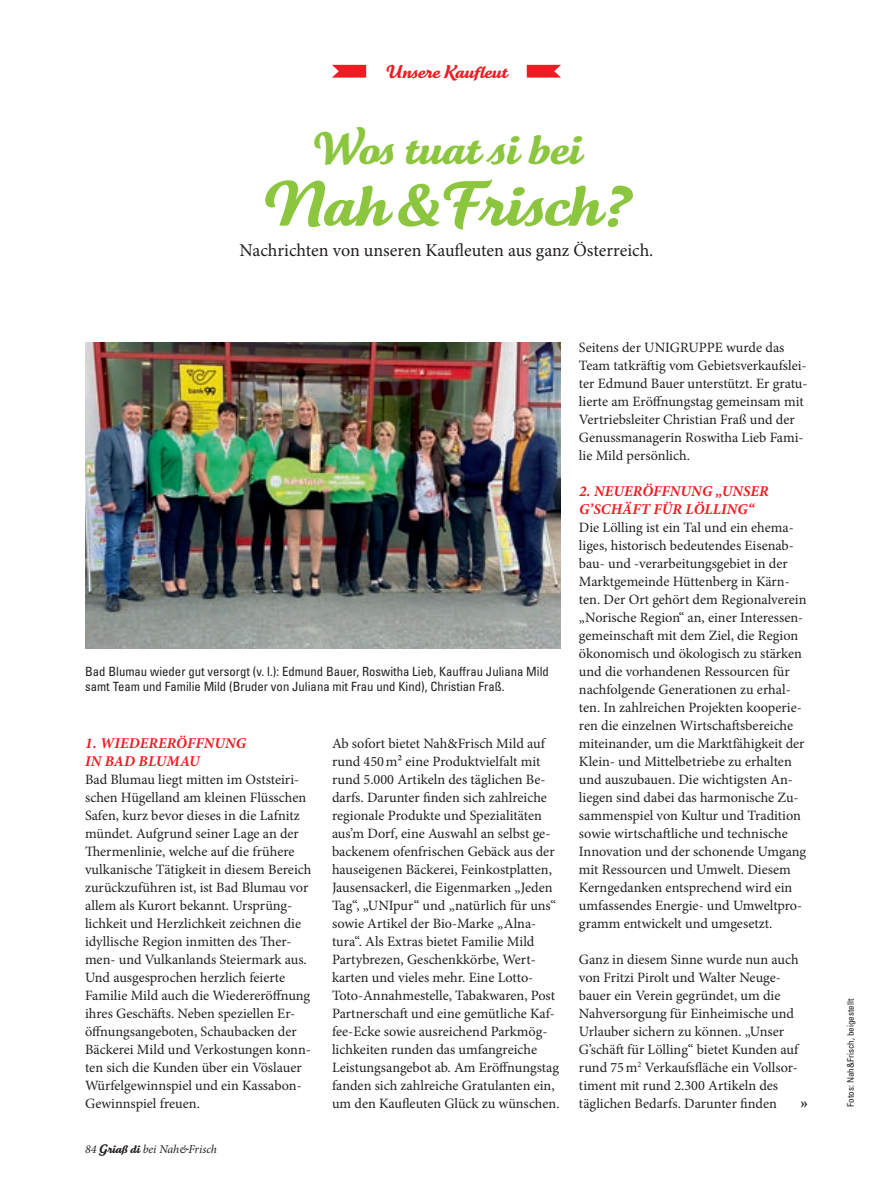
<style>
.page{position:relative;width:893px;height:1191px;background:#fff}
.page>*{position:absolute;margin:0;border:0;box-sizing:border-box;transform-origin:0 0}
.t1{font:61.8px "Tartine Script Pro Bld";color:#8bc63e}
.t2{font:45px "Tartine Script Pro Bld";color:#8bc63e}
.t3{font:18px "Minion Pro";letter-spacing:-.005em;color:#231f20}
.t4{font:18px "Tartine Script Pro Bld";color:#ee1d23}
.t5{font:700 16.5px "Minion Pro";color:#231f20}
.t6{font:italic 700 15px/18px "Minion Pro";letter-spacing:.01em;color:#ee1d23}
.t7{font:14.25px/18px "Minion Pro";color:#231f20}
.t8{font:condensed 12.75px/15px "Univers LT Std";color:#231f20}
.t9{font:italic 12px "Minion Pro";color:#231f20}
.t10{font:condensed 9px "Univers LT Std";color:#231f20}
.s1{font-family:"Tartine Script Pro Bld";font-style:normal}
</style>
<div class="page">
<img style="left:85px;top:342px;width:476px;height:306px">
<svg style="left:332px;top:65px;width:34px;height:13px"></svg>
<svg style="left:527px;top:65px;width:34px;height:13px"></svg>
<p class="t4" style="left:386px;top:61px;width:123px">Unsere Kaufleut</p>
<h2 class="t2" style="left:311px;top:123px;width:271px">Wos tuat si bei</h2>
<h1 class="t1" style="left:261px;top:168px;width:372px">Nah &amp;Frisch?</h1>
<p class="t3" style="left:240px;top:238px;width:415px">Nachrichten von unseren Kaufleuten aus ganz Österreich.</p>
<p class="t8" style="left:85px;top:663px;width:465px">Bad Blumau wieder gut versorgt (v. l.): Edmund Bauer, Roswitha Lieb, Kauffrau Juliana Mild samt Team und Familie Mild (Bruder von Juliana mit Frau und Kind), Christian Fraß.</p>
<p class="t6" style="left:85px;top:734px;width:163px">1. WIEDERERÖFFNUNG<br>IN BAD BLUMAU</p>
<p class="t7" style="left:85px;top:770px;width:228px">Bad Blumau liegt mitten im Oststeiri&shy;schen Hügelland am kleinen Flüsschen Safen, kurz bevor dieses in die Lafnitz mündet. Aufgrund seiner Lage an der Thermenlinie, welche auf die frühere vulkanische Tätigkeit in diesem Bereich zurückzuführen ist, ist Bad Blumau vor allem als Kurort bekannt. Ursprüng&shy;lichkeit und Herzlichkeit zeichnen die idyllische Region inmitten des Ther&shy;men- und Vulkanlands Steiermark aus.<br>Und ausgesprochen herzlich feierte Familie Mild auch die Wiedereröffnung ihres Geschäfts. Neben speziellen Er&shy;öffnungsangeboten, Schaubacken der Bäckerei Mild und Verkostungen konn&shy;ten sich die Kunden über ein Vöslauer Würfelgewinnspiel und ein Kassabon-Gewinnspiel freuen.</p>
<p class="t9" style="left:85px;top:1141px;width:133px">84 <span class="s1">Griaß di</span> bei Nah&amp;Frisch</p>
<p class="t7" style="left:332px;top:734px;width:229px">Ab sofort bietet Nah&amp;Frisch Mild auf rund 450m² eine Produktvielfalt mit rund 5.000 Artikeln des täglichen Be&shy;darfs. Darunter finden sich zahlreiche regionale Produkte und Spezialitäten aus’m Dorf, eine Auswahl an selbst ge&shy;backenem ofenfrischen Gebäck aus der hauseigenen Bäckerei, Feinkostplatten, Jausensackerl, die Eigenmarken „Jeden Tag“, „UNIpur“ und „natürlich für uns“ sowie Artikel der Bio-Marke „Alna&shy;tura“. Als Extras bietet Familie Mild Partybrezen, Geschenkkörbe, Wert&shy;karten und vieles mehr. Eine Lotto-Toto-Annahmestelle, Tabakwaren, Post Partnerschaft und eine gemütliche Kaf&shy;fee-Ecke sowie ausreichend Parkmög&shy;lichkeiten runden das umfangreiche Leistungsangebot ab. Am Eröffnungstag fanden sich zahlreiche Gratulanten ein, um den Kaufleuten Glück zu wünschen.</p>
<p class="t7" style="left:579px;top:338px;width:230px">Seitens der UNIGRUPPE wurde das Team tatkräftig vom Gebietsverkaufslei&shy;ter Edmund Bauer unterstützt. Er gratu&shy;lierte am Eröffnungstag gemeinsam mit Vertriebsleiter Christian Fraß und der Genussmanagerin Roswitha Lieb Fami&shy;lie Mild persönlich.</p>
<p class="t6" style="left:579px;top:482px;width:191px">2. NEUERÖFFNUNG „UNSER<br>G’SCHÄFT FÜR LÖLLING“</p>
<p class="t7" style="left:579px;top:518px;width:229px">Die Lölling ist ein Tal und ein ehema&shy;liges, historisch bedeutendes Eisenab&shy;bau- und -verarbeitungsgebiet in der Marktgemeinde Hüttenberg in Kärn&shy;ten. Der Ort gehört dem Regionalverein „Norische Region“ an, einer Interessen&shy;gemeinschaft mit dem Ziel, die Region ökonomisch und ökologisch zu stärken und die vorhandenen Ressourcen für nachfolgende Generationen zu erhal&shy;ten. In zahlreichen Projekten kooperie&shy;ren die einzelnen Wirtschaftsbereiche miteinander, um die Marktfähigkeit der Klein- und Mittelbetriebe zu erhalten und auszubauen. Die wichtigsten An&shy;liegen sind dabei das harmonische Zu&shy;sammenspiel von Kultur und Tradition sowie wirtschaftliche und technische Innovation und der schonende Umgang mit Ressourcen und Umwelt. Diesem Kerngedanken entsprechend wird ein umfassendes Energie- und Umweltpro&shy;gramm entwickelt und umgesetzt.</p>
<p class="t7" style="left:579px;top:950px;width:221px">Ganz in diesem Sinne wurde nun auch von Fritzi Pirolt und Walter Neuge&shy;bauer ein Verein gegründet, um die Nahversorgung für Einheimische und Urlauber sichern zu können. „Unser G’schäft für Lölling“ bietet Kunden auf rund 75m<sup>2</sup> Verkaufsfläche ein Vollsor&shy;timent mit rund 2.300 Artikeln des täglichen Bedarfs. Darunter finden</p>
<p class="t5" style="left:800px;top:1091px;width:9px">››</p>
<p class="t10" style="left:845px;top:1107px;width:109px;rotate:-90deg">Fotos: Nah&amp;Frisch, beigestellt</p>
</div>
